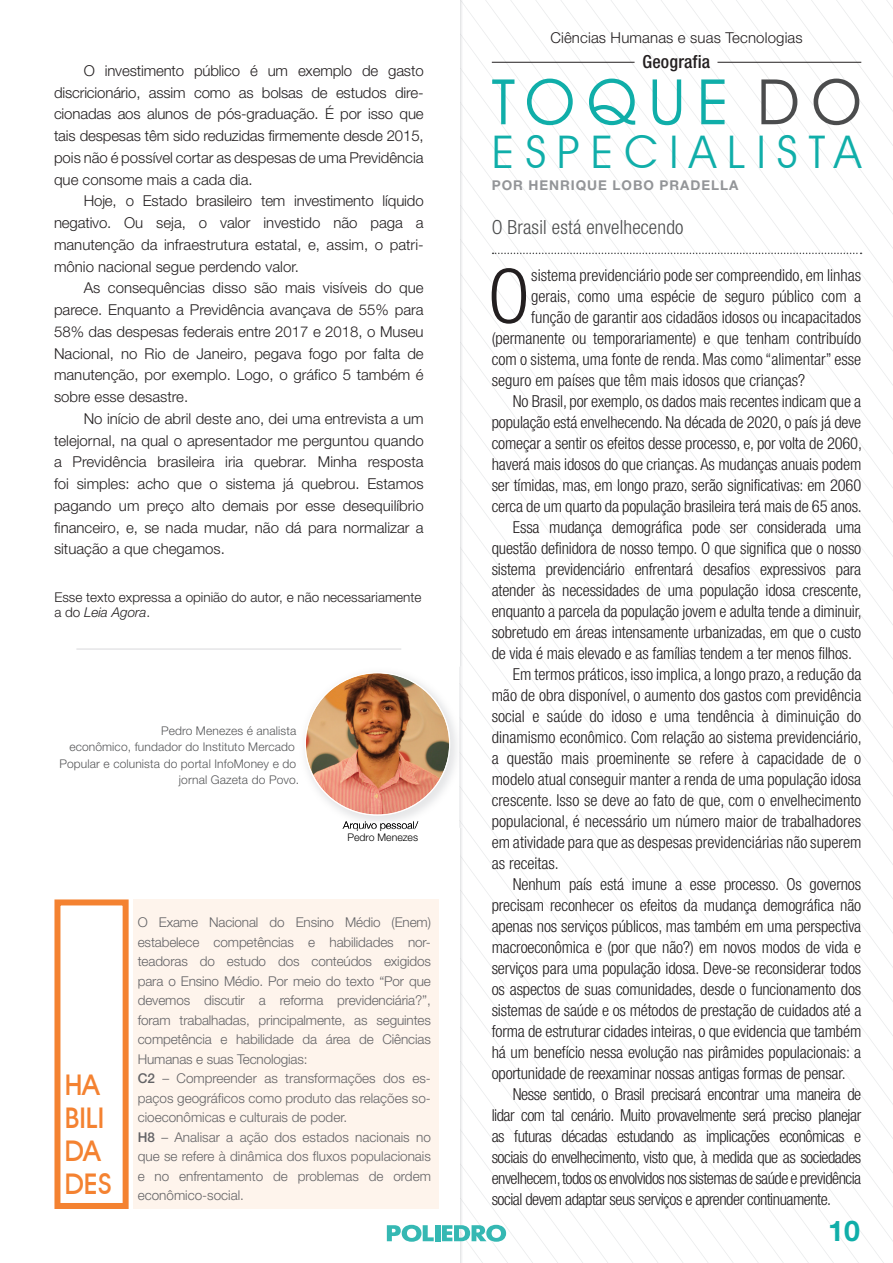
<style>
.page{position:relative;width:893px;height:1263px;background:#fff}
.page>*{position:absolute;margin:0;border:0;box-sizing:border-box;transform-origin:0 0}
.t1{font:300 condensed 75.3px "Helvetica Neue";color:#231f20}
.t2{font:63px "Avant Garde IT Cby BT";letter-spacing:.195em;color:#10aea9}
.t3{font:45px "Avant Garde IT Cby BT";letter-spacing:.245em;color:#10aea9}
.t4{font:500 28.5px/33px "Avant Garde IT Cby BT";color:#f48231}
.t5{font:700 28.5px "Helvetica Neue";color:#10aea9}
.t6{font:300 condensed 19.5px "Helvetica Neue";letter-spacing:.01em;color:#4b4c4d}
.t7{font:500 condensed 18px "Helvetica Neue";letter-spacing:.01em;color:#231f20}
.t8{font:300 condensed 16.5px "Helvetica Neue";letter-spacing:-.01em;color:#231f20}
.t9{font:300 condensed 16.5px "Helvetica Neue";letter-spacing:-.03em;color:#231f20}
.t10{font:300 15px/21.8px "Helvetica Neue";color:#231f20;text-align:justify}
.t11{font:300 13.5px/19.5px "Helvetica Neue";letter-spacing:-.01em;color:#636366}
.t12{font:300 13.5px/15px "Helvetica Neue";color:#231f20}
.t13{font:700 13.5px "Helvetica Neue";letter-spacing:.07em;color:#939598}
.t14{font:300 12px "Helvetica Neue";letter-spacing:.01em;color:#57585a}
.t15{font:300 10.5px/12px "Helvetica Neue";color:#000;text-align:center}
.s1{font-style:italic}
.s2{font-weight:500}
.s3{color:#4b4c4d}
</style>
<div class="page">
<svg style="left:463px;top:0;width:430px;height:1263px"></svg>
<img style="left:460px;top:0;width:3px;height:1225px">
<img style="left:459px;top:682px;width:3px;height:143px">
<img style="left:343px;top:821px;width:75px;height:7px">
<img style="left:305px;top:673px;width:145px;height:142px">
<hr style="left:492px;top:62px;width:143px;height:1px;background:#231f20">
<hr style="left:717px;top:62px;width:144px;height:1px;background:#231f20">
<div style="left:54px;top:899px;width:75px;height:310px;border:6px solid #f48231"></div>
<div style="left:134px;top:899px;width:305px;height:310px;background:#fef4ec"></div>
<svg style="left:493px;top:253px;width:368px;height:1px"></svg>
<hr style="left:76px;top:648px;width:325px;height:2px;background:#dcdddf">
<svg style="left:387px;top:1225px;width:47px;height:17px"></svg>
<div style="left:435px;top:1225px;width:5px;height:16px;background:#35b8b3"></div>
<svg style="left:442px;top:1225px;width:64px;height:17px"></svg>
<p class="t10" style="left:54px;top:59px;width:371px;text-indent:30px">O investimento público é um exemplo de gasto discricionário, assim como as bolsas de estudos dire&shy;cionadas aos alunos de pós-graduação. É por isso que tais despesas têm sido reduzidas firmemente desde 2015, pois não é possível cortar as despesas de uma Previdência que consome mais a cada dia.</p>
<p class="t10" style="left:54px;top:190px;width:371px;text-indent:30px">Hoje, o Estado brasileiro tem investimento líquido negativo. Ou seja, o valor investido não paga a manutenção da infraestrutura estatal, e, assim, o patri&shy;mônio nacional segue perdendo valor.</p>
<p class="t10" style="left:54px;top:277px;width:371px;text-indent:30px">As consequências disso são mais visíveis do que parece. Enquanto a Previdência avançava de 55% para 58% das despesas federais entre 2017 e 2018, o Museu Nacional, no Rio de Janeiro, pegava fogo por falta de manutenção, por exemplo. Logo, o gráfico 5 também é sobre esse desastre.</p>
<p class="t10" style="left:54px;top:407px;width:371px;text-indent:30px">No início de abril deste ano, dei uma entrevista a um telejornal, na qual o apresentador me perguntou quando a Previdência brasileira iria quebrar. Minha resposta foi simples: acho que o sistema já quebrou. Estamos pagando um preço alto demais por esse desequilíbrio financeiro, e, se nada mudar, não dá para normalizar a situação a que chegamos.</p>
<p class="t12" style="left:54px;top:590px;width:369px">Esse texto expressa a opinião do autor, e não necessariamente a do <span class="s1">Leia Agora</span>.</p>
<p class="t14" style="left:161px;top:723px;width:137px">Pedro Menezes é analista</p>
<p class="t14" style="left:69px;top:740px;width:227px">econômico, fundador do Instituto Mercado</p>
<p class="t14" style="left:59px;top:756px;width:238px">Popular e colunista do portal InfoMoney e do</p>
<p class="t14" style="left:179px;top:773px;width:122px">jornal Gazeta do Povo.</p>
<p class="t15" style="left:343px;top:819px;width:77px">Arquivo pessoal/<br>Pedro Menezes</p>
<h3 class="t4" style="left:65px;top:1068px;width:48px">HA<br>BILI<br>DA<br>DES</h3>
<p class="t11" style="left:138px;top:912px;width:295px">O Exame Nacional do Ensino Médio (Enem) estabelece competências e habilidades nor&shy;teadoras do estudo dos conteúdos exigidos para o Ensino Médio. Por meio do texto “Por que devemos discutir a reforma previdenciária?”, foram trabalhadas, principalmente, as seguintes competência e habilidade da área de Ciências Humanas e suas Tecnologias:<br><span class="s2">C2</span> – Compreender as transformações dos es&shy;paços geográficos como produto das relações so&shy;cioeconômicas e culturais de poder.<br><span class="s2">H8</span> – Analisar a ação dos estados nacionais no que se refere à dinâmica dos fluxos populacionais e no enfrentamento de problemas de ordem econômico-social.</p>
<p class="t10" style="left:550px;top:26px;width:254px">Ciências Humanas e suas Tecnologias</p>
<p class="t7" style="left:642px;top:51px;width:69px">Geografia</p>
<h2 class="t2" style="left:492px;top:64px;width:371px">TOQUE <span class="s3">DO</span></h2>
<h3 class="t3" style="left:492px;top:124px;width:371px">ESPECIALISTA</h3>
<p class="t13" style="left:492px;top:177px;width:248px">POR HENRIQUE LOBO PRADELLA</p>
<p class="t6" style="left:492px;top:216px;width:193px">O Brasil está envelhecendo</p>
<h1 class="t1" style="left:488px;top:253px;width:43px">O</h1>
<p class="t8" style="left:531px;top:265px;width:332px">sistema previdenciário pode ser compreendido, em linhas</p>
<p class="t8" style="left:531px;top:286px;width:331px">gerais, como uma espécie de seguro público com a</p>
<p class="t8" style="left:531px;top:307px;width:331px">função de garantir aos cidadãos idosos ou incapacitados</p>
<p class="t8" style="left:492px;top:328px;width:371px">(permanente ou temporariamente) e que tenham contribuído</p>
<p class="t8" style="left:492px;top:349px;width:371px">com o sistema, uma fonte de renda. Mas como “alimentar” esse</p>
<p class="t8" style="left:492px;top:370px;width:315px">seguro em países que têm mais idosos que crianças?</p>
<p class="t8" style="left:513px;top:391px;width:350px">No Brasil, por exemplo, os dados mais recentes indicam que a</p>
<p class="t8" style="left:492px;top:412px;width:371px">população está envelhecendo. Na década de 2020, o país já deve</p>
<p class="t8" style="left:492px;top:433px;width:372px">começar a sentir os efeitos desse processo, e, por volta de 2060,</p>
<p class="t8" style="left:492px;top:454px;width:371px">haverá mais idosos do que crianças. As mudanças anuais podem</p>
<p class="t8" style="left:492px;top:475px;width:371px">ser tímidas, mas, em longo prazo, serão significativas: em 2060</p>
<p class="t8" style="left:492px;top:496px;width:372px">cerca de um quarto da população brasileira terá mais de 65 anos.</p>
<p class="t8" style="left:513px;top:517px;width:350px">Essa mudança demográfica pode ser considerada uma</p>
<p class="t8" style="left:492px;top:539px;width:371px">questão definidora de nosso tempo. O que significa que o nosso</p>
<p class="t8" style="left:492px;top:560px;width:371px">sistema previdenciário enfrentará desafios expressivos para</p>
<p class="t8" style="left:492px;top:581px;width:372px">atender às necessidades de uma população idosa crescente,</p>
<p class="t8" style="left:492px;top:602px;width:372px">enquanto a parcela da população jovem e adulta tende a diminuir,</p>
<p class="t8" style="left:492px;top:623px;width:371px">sobretudo em áreas intensamente urbanizadas, em que o custo</p>
<p class="t8" style="left:492px;top:644px;width:362px">de vida é mais elevado e as famílias tendem a ter menos filhos.</p>
<p class="t8" style="left:513px;top:665px;width:350px">Em termos práticos, isso implica, a longo prazo, a redução da</p>
<p class="t8" style="left:492px;top:686px;width:371px">mão de obra disponível, o aumento dos gastos com previdência</p>
<p class="t8" style="left:492px;top:707px;width:371px">social e saúde do idoso e uma tendência à diminuição do</p>
<p class="t8" style="left:492px;top:728px;width:372px">dinamismo econômico. Com relação ao sistema previdenciário,</p>
<p class="t8" style="left:492px;top:749px;width:371px">a questão mais proeminente se refere à capacidade de o</p>
<p class="t8" style="left:492px;top:770px;width:371px">modelo atual conseguir manter a renda de uma população idosa</p>
<p class="t8" style="left:492px;top:791px;width:371px">crescente. Isso se deve ao fato de que, com o envelhecimento</p>
<p class="t8" style="left:492px;top:812px;width:371px">populacional, é necessário um número maior de trabalhadores</p>
<p class="t8" style="left:492px;top:833px;width:371px">em atividade para que as despesas previdenciárias não superem</p>
<p class="t8" style="left:492px;top:854px;width:69px">as receitas.</p>
<p class="t8" style="left:513px;top:875px;width:350px">Nenhum país está imune a esse processo. Os governos</p>
<p class="t8" style="left:492px;top:896px;width:371px">precisam reconhecer os efeitos da mudança demográfica não</p>
<p class="t8" style="left:492px;top:917px;width:371px">apenas nos serviços públicos, mas também em uma perspectiva</p>
<p class="t8" style="left:492px;top:938px;width:371px">macroeconômica e (por que não?) em novos modos de vida e</p>
<p class="t8" style="left:492px;top:959px;width:371px">serviços para uma população idosa. Deve-se reconsiderar todos</p>
<p class="t8" style="left:492px;top:980px;width:371px">os aspectos de suas comunidades, desde o funcionamento dos</p>
<p class="t8" style="left:492px;top:1001px;width:371px">sistemas de saúde e os métodos de prestação de cuidados até a</p>
<p class="t8" style="left:492px;top:1022px;width:371px">forma de estruturar cidades inteiras, o que evidencia que também</p>
<p class="t8" style="left:492px;top:1043px;width:371px">há um benefício nessa evolução nas pirâmides populacionais: a</p>
<p class="t8" style="left:492px;top:1064px;width:355px">oportunidade de reexaminar nossas antigas formas de pensar.</p>
<p class="t9" style="left:513px;top:1085px;width:350px">Nesse sentido, o Brasil precisará encontrar uma maneira de</p>
<p class="t9" style="left:492px;top:1106px;width:371px">lidar com tal cenário. Muito provavelmente será preciso planejar</p>
<p class="t9" style="left:492px;top:1127px;width:371px">as futuras décadas estudando as implicações econômicas e</p>
<p class="t9" style="left:492px;top:1148px;width:371px">sociais do envelhecimento, visto que, à medida que as sociedades</p>
<p class="t9" style="left:492px;top:1169px;width:371px">envelhecem, todos os envolvidos nos sistemas de saúde e previdência</p>
<p class="t9" style="left:492px;top:1190px;width:341px">social devem adaptar seus serviços e aprender continuamente.</p>
<h3 class="t5" style="left:828px;top:1213px;width:33px">10</h3>
</div>
